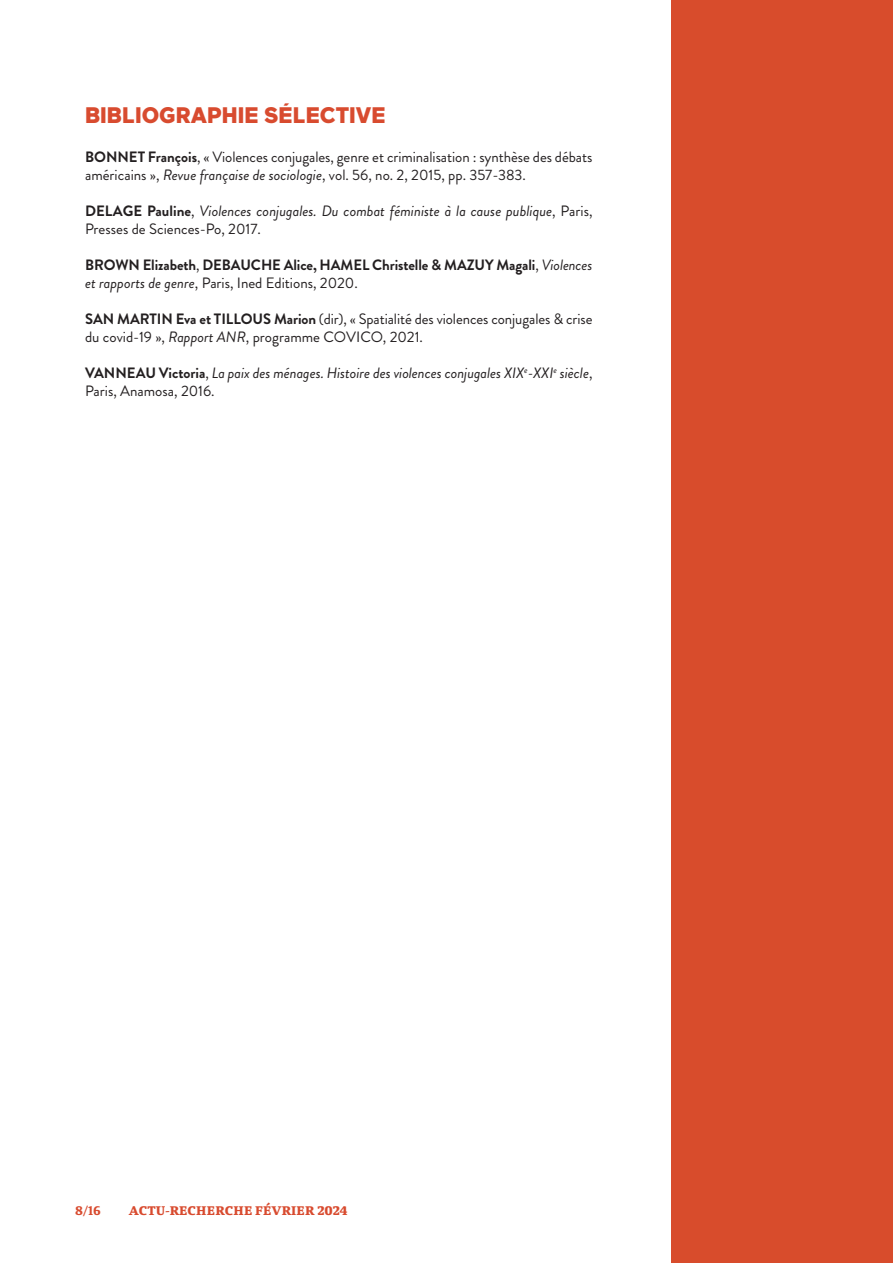
<style>
.page{position:relative;width:893px;height:1263px;background:#fff}
.page>*{position:absolute;margin:0;border:0;box-sizing:border-box;transform-origin:0 0}
.inter-titre{font:900 22.5px "Maax";color:#d84b2f}
.texte_courant_brandon{font:15px/18px "Brandon Grotesque";letter-spacing:-.005em;color:#231f20}
.texte_courant_brandon-2{font:italic 15px/18px "Brandon Grotesque";color:#231f20}
.texte_courant_brandon-3{font:700 15px/18px "Brandon Grotesque";letter-spacing:-.005em;color:#231f20}
.t1{font:800 13.5px "Calicanto";letter-spacing:.01em;color:#d84b2f}
.t2{font:700 13.5px "Calicanto";color:#d84b2f}
.s1{font-weight:700}
.s2{font-style:italic}
.s3{font-weight:700;font-style:normal}
.s4{font-style:normal}
.s5{font-weight:400}
.s6{font-weight:400;font-style:italic}
</style>
<div class="page">
<div style="left:672px;top:0;width:221px;height:1263px;background:#d84c2c"></div>
<p class="inter-titre" style="left:85px;top:98px;width:302px">BIBLIOGRAPHIE SÉLECTIVE</p>
<p class="texte_courant_brandon" style="left:85px;top:148px;width:509px"><span class="s1">BONNET François</span>, « Violences conjugales, genre et criminalisation : synthèse des débats américains », <span class="s2">Revue française de sociologie</span>, vol. 56, no. 2, 2015, pp. 357-383.</p>
<p class="texte_courant_brandon-2" style="left:85px;top:202px;width:509px"><span class="s3">DELAGE Pauline</span><span class="s4">,</span> Violences conjugales. Du combat féministe à la cause publique<span class="s4">, Paris,<br>Presses de Sciences-Po, 2017.</span></p>
<p class="texte_courant_brandon-3" style="left:85px;top:256px;width:509px">BROWN Elizabeth<span class="s5">,</span> DEBAUCHE Alice, HAMEL Christelle &amp; MAZUY Magali<span class="s5">,</span> <span class="s6">Violences et rapports de genre</span><span class="s5">, Paris, Ined Editions, 2020.</span></p>
<p class="texte_courant_brandon" style="left:85px;top:310px;width:509px"><span class="s1">SAN MARTIN Eva et TILLOUS Marion</span> (dir), « Spatialité des violences conjugales &amp; crise du covid-19 », <span class="s2">Rapport ANR</span>, programme COVICO, 2021.</p>
<p class="texte_courant_brandon-2" style="left:85px;top:364px;width:509px"><span class="s3">VANNEAU Victoria</span><span class="s4">,</span> La paix des ménages. Histoire des violences conjugales XIX<sup>e</sup>-XXI<sup>e</sup> siècle<span class="s4">,<br>Paris, Anamosa, 2016.</span></p>
<p class="t2" style="left:75px;top:1202px;width:27px">8/16</p>
<p class="t1" style="left:129px;top:1202px;width:220px">ACTU-RECHERCHE FÉVRIER 2024</p>
</div>
